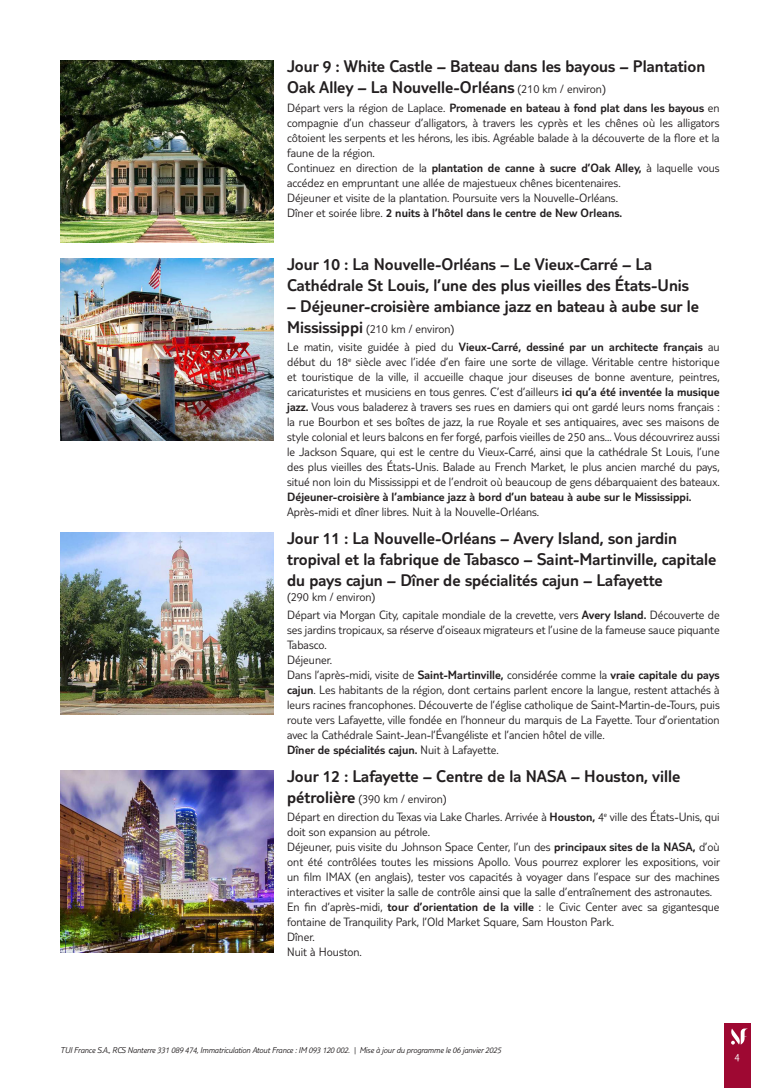
<style>
.page{position:relative;width:780px;height:1088px;background:#fff}
.page>*{position:absolute;margin:0;border:0;box-sizing:border-box;transform-origin:0 0}
.t1{font:300 17.5px/21px "TUI Type";color:#231f20}
.t2{font:300 12.5px/15px "TUI Type";color:#231f20}
.t3{font:300 12.5px "TUI Type";color:#231f20}
.t4{font:300 11.25px "TUI Type";color:#fff}
.t5{font:italic 300 8.75px "TUI Type";letter-spacing:-.02em;color:#231f20}
.s1{font-size:12.5px}
.s2{font-style:inherit}
.s3{font-size:17.5px}
</style>
<div class="page">
<div style="left:724px;top:1023px;width:26px;height:65px;background:#9e0832"></div>
<svg style="left:731px;top:1028px;width:17px;height:16px"></svg>
<img style="left:60px;top:60px;width:213px;height:182px">
<img style="left:60px;top:258px;width:213px;height:182px">
<img style="left:60px;top:532px;width:213px;height:182px">
<img style="left:60px;top:770px;width:213px;height:182px">
<h1 class="t1" style="left:287px;top:55px;width:419px">Jour 9 : White Castle – Bateau dans les bayous – Plantation<br>Oak Alley – La Nouvelle-Orléans <span class="s1">(210 km / environ)</span></h1>
<p class="t2" style="left:287px;top:100px;width:434px">Départ vers la région de Laplace. <span class="s2">Promenade en bateau à fond plat dans les bayous</span> en compagnie d’un chasseur d’alligators, à travers les cyprès et les chênes où les alligators côtoient les serpents et les hérons, les ibis. Agréable balade à la découverte de la flore et la faune de la région.<br>Continuez en direction de la <span class="s2">plantation de canne à sucre d’Oak Alley,</span> à laquelle vous accédez en empruntant une allée de majestueux chênes bicentenaires.<br>Déjeuner et visite de la plantation. Poursuite vers la Nouvelle-Orléans.<br>Dîner et soirée libre. <span class="s2">2 nuits à l’hôtel dans le centre de New Orleans.</span></p>
<h1 class="t1" style="left:287px;top:253px;width:403px">Jour 10 : La Nouvelle-Orléans – Le Vieux-Carré – La<br>Cathédrale St Louis, l’une des plus vieilles des États-Unis</h1>
<h1 class="t1" style="left:287px;top:295px;width:413px">– Déjeuner-croisière ambiance jazz en bateau à aube sur le</h1>
<p class="t2" style="left:287px;top:319px;width:434px;line-height:18.5px"><span class="s3">Mississippi</span> (210 km / environ)<br>Le matin, visite guidée à pied du <span class="s2">Vieux-Carré, dessiné par un architecte français</span> au</p>
<p class="t2" style="left:287px;top:354px;width:434px;text-align:justify">début du 18<sup>e</sup> siècle avec l’idée d’en faire une sorte de village. Véritable centre historique et touristique de la ville, il accueille chaque jour diseuses de bonne aventure, peintres, caricaturistes et musiciens en tous genres. C’est d’ailleurs <span class="s2">ici qu’a été inventée la musique jazz.</span> Vous vous baladerez à travers ses rues en damiers qui ont gardé leurs noms français : la rue Bourbon et ses boîtes de jazz, la rue Royale et ses antiquaires, avec ses maisons de style colonial et leurs balcons en fer forgé, parfois vieilles de 250 ans... Vous découvrirez aussi le Jackson Square, qui est le centre du Vieux-Carré, ainsi que la cathédrale St Louis, l’une des plus vieilles des États-Unis. Balade au French Market, le plus ancien marché du pays, situé non loin du Mississippi et de l’endroit où beaucoup de gens débarquaient des bateaux.</p>
<p class="t3" style="left:287px;top:490px;width:406px">Déjeuner-croisière à l’ambiance jazz à bord d’un bateau à aube sur le Mississippi.</p>
<p class="t2" style="left:287px;top:504px;width:253px">Après-midi et dîner libres. Nuit à la Nouvelle-Orléans.</p>
<h1 class="t1" style="left:287px;top:527px;width:431px">Jour 11 : La Nouvelle-Orléans – Avery Island, son jardin tropival et la fabrique de Tabasco – Saint-Martinville, capitale du pays cajun – Dîner de spécialités cajun – Lafayette</h1>
<p class="t2" style="left:287px;top:587px;width:434px;line-height:18.5px">(290 km / environ)<br>Départ via Morgan City, capitale mondiale de la crevette, vers <span class="s2">Avery Island.</span> Découverte de</p>
<p class="t2" style="left:287px;top:622px;width:434px">ses jardins tropicaux, sa réserve d’oiseaux migrateurs et l’usine de la fameuse sauce piquante Tabasco.<br>Déjeuner.<br>Dans l’après-midi, visite de <span class="s2">Saint-Martinville,</span> considérée comme la <span class="s2">vraie capitale du pays cajun</span>. Les habitants de la région, dont certains parlent encore la langue, restent attachés à leurs racines francophones. Découverte de l’église catholique de Saint-Martin-de-Tours, puis route vers Lafayette, ville fondée en l’honneur du marquis de La Fayette. Tour d’orientation avec la Cathédrale Saint-Jean-l’Évangéliste et l’ancien hôtel de ville.<br><span class="s2">Dîner de spécialités cajun.</span> Nuit à Lafayette.</p>
<h1 class="t1" style="left:287px;top:765px;width:394px">Jour 12 : Lafayette – Centre de la NASA – Houston, ville</h1>
<p class="t2" style="left:287px;top:789px;width:434px;line-height:18.5px"><span class="s3">pétrolière</span> (390 km / environ)<br>Départ en direction du Texas via Lake Charles. Arrivée à <span class="s2">Houston,</span> 4<sup>e</sup> ville des États-Unis, qui</p>
<p class="t2" style="left:287px;top:824px;width:434px">doit son expansion au pétrole.<br>Déjeuner, puis visite du Johnson Space Center, l’un des <span class="s2">principaux sites de la NASA,</span> d’où ont été contrôlées toutes les missions Apollo. Vous pourrez explorer les expositions, voir un film IMAX (en anglais), tester vos capacités à voyager dans l’espace sur des machines interactives et visiter la salle de contrôle ainsi que la salle d’entraînement des astronautes.<br>En fin d’après-midi, <span class="s2">tour d’orientation de la ville</span> : le Civic Center avec sa gigantesque fontaine de Tranquility Park, l’Old Market Square, Sam Houston Park.<br>Dîner.<br>Nuit à Houston.</p>
<p class="t5" style="left:60px;top:1045px;width:442px">TUI France S.A., RCS Nanterre 331 089 474, Immatriculation Atout France : IM 093 120 002. | Mise à jour du programme le 06 janvier 2025</p>
<p class="t4" style="left:734px;top:1050px;width:7px">4</p>
</div>
